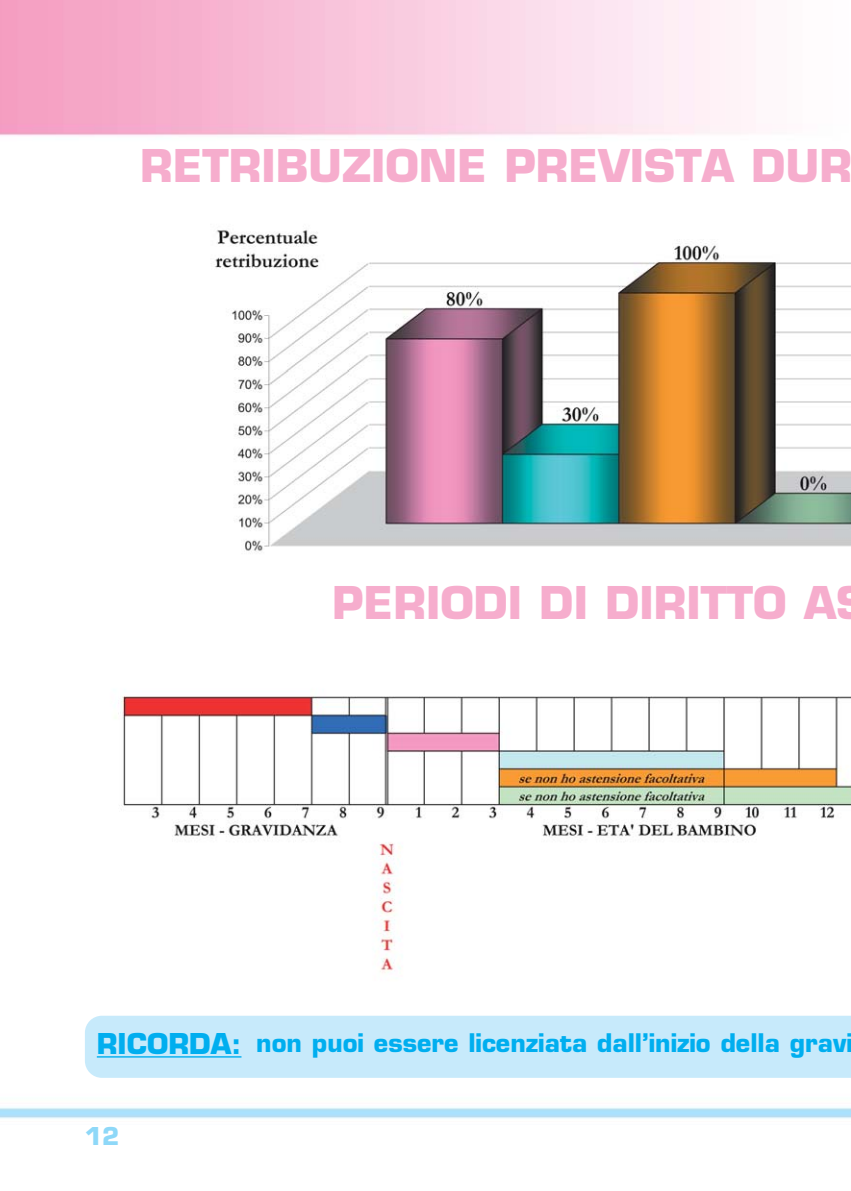
<style>
.page{position:relative;width:851px;height:1191px;background:#fff}
.page>*{position:absolute;margin:0;border:0;box-sizing:border-box;transform-origin:0 0}
.t1{font:700 44px "Eurostile";color:#f6adcd}
.t2{font:700 25px "Eurostile";color:#00aeef}
.t3{font:700 24px "Eurostile";color:#8ed8f8}
.s1{font-size:28px}
</style>
<div class="page">
<img style="left:210px;top:224px;width:640px;height:330px">
<img style="left:111px;top:688px;width:739px;height:293px">
<div style="left:85px;top:1015px;width:765px;height:62px;background:#c7eafb"></div>
<hr style="left:97px;top:1056px;width:144px;height:1px;background:#00aeef">
<h1 class="t1" style="left:140px;top:149px;width:713px">RETRIBUZIONE PREVISTA DUR</h1>
<h1 class="t1" style="left:332px;top:586px;width:505px">PERIODI DI DIRITTO A</h1>
<p class="t2" style="left:97px;top:1033px;width:757px"><span class="s1">RICORDA:</span> non puoi essere licenziata dall’inizio della gravi</p>
<p class="t3" style="left:85px;top:1126px;width:36px">12</p>
</div>
